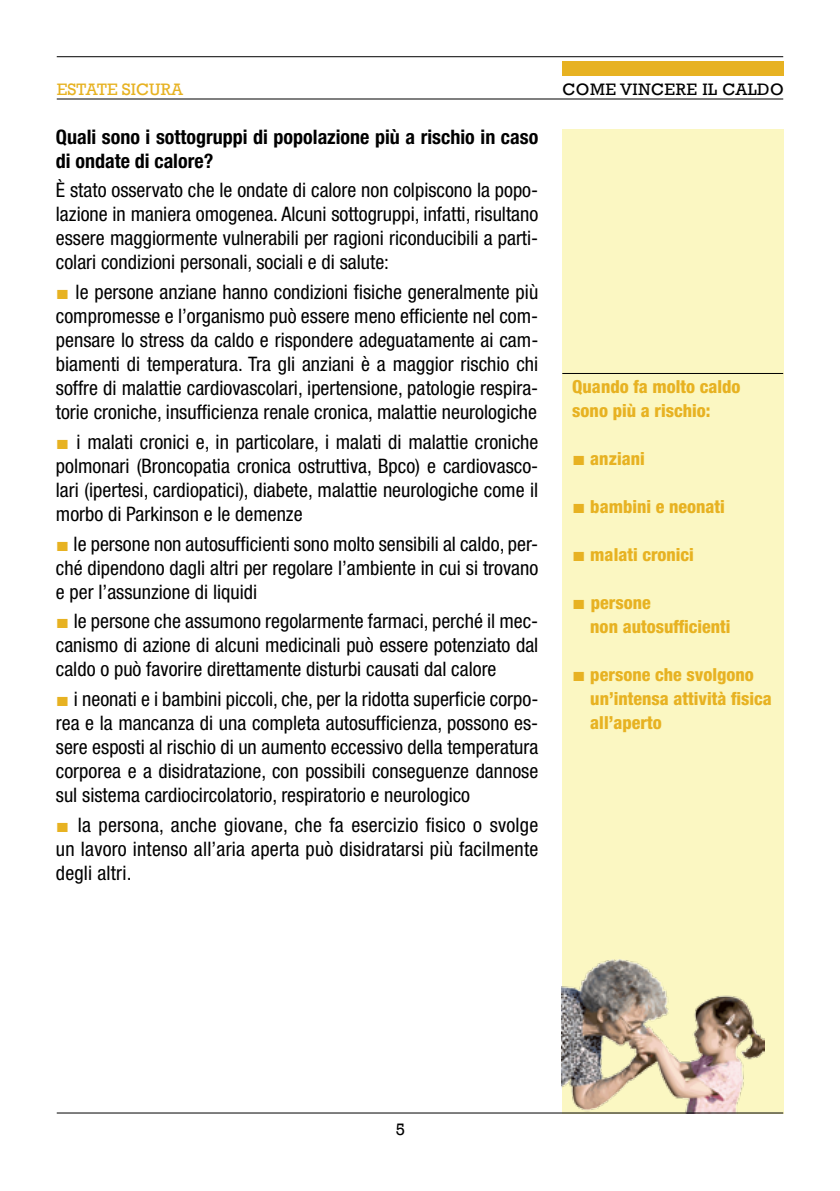
<style>
.page{position:relative;width:840px;height:1191px;background:#fff}
.page>*{position:absolute;margin:0;border:0;box-sizing:border-box;transform-origin:0 0}
.t1{font:condensed 20px/24px "Helvetica Neue";color:#000;text-align:justify}
.t2{font:700 condensed 20px/24px "Helvetica Neue";color:#000}
.t3{font:800 condensed 18px/24px "Helvetica Neue";color:#e7b222}
.t4{font:17px "Rockwell";letter-spacing:.03em;color:#000}
.t5{font:17px "Rockwell";color:#e7b222}
.s1{font-family:"Times New Roman";font-stretch:normal;color:#e7b222}
.s2{font-family:"Times New Roman";font-weight:400;font-stretch:normal;font-size:20px}
</style>
<div class="page">
<div style="left:561px;top:129px;width:221px;height:984px;background:#fbf7c2"></div>
<hr style="left:57px;top:56px;width:725px;height:1px;background:#000">
<hr style="left:57px;top:99px;width:725px;height:1px;background:#000">
<div style="left:561px;top:62px;width:221px;height:14px;background:#e7b222"></div>
<img style="left:561px;top:960px;width:202px;height:152px">
<hr style="left:57px;top:1112px;width:725px;height:1px;background:#000">
<hr style="left:562px;top:373px;width:220px;height:1px;background:#000">
<p class="t5" style="left:57px;top:79px;width:128px">ESTATE SICURA</p>
<p class="t4" style="left:562px;top:79px;width:223px">COME VINCERE IL CALDO</p>
<p class="t2" style="left:56px;top:124px;width:483px">Quali sono i sottogruppi di popolazione più a rischio in caso di ondate di calore?</p>
<p class="t1" style="left:56px;top:178px;width:483px">È stato osservato che le ondate di calore non colpiscono la popo&shy;lazione in maniera omogenea. Alcuni sottogruppi, infatti, risultano essere maggiormente vulnerabili per ragioni riconducibili a parti&shy;colari condizioni personali, sociali e di salute:</p>
<p class="t1" style="left:56px;top:280px;width:483px"><span class="s1">■</span> le persone anziane hanno condizioni fisiche generalmente più compromesse e l’organismo può essere meno efficiente nel com&shy;pensare lo stress da caldo e rispondere adeguatamente ai cam&shy;biamenti di temperatura. Tra gli anziani è a maggior rischio chi soffre di malattie cardiovascolari, ipertensione, patologie respira&shy;torie croniche, insufficienza renale cronica, malattie neurologiche</p>
<p class="t1" style="left:56px;top:429px;width:483px"><span class="s1">■</span> i malati cronici e, in particolare, i malati di malattie croniche polmonari (Broncopatia cronica ostruttiva, Bpco) e cardiovasco&shy;lari (ipertesi, cardiopatici), diabete, malattie neurologiche come il morbo di Parkinson e le demenze</p>
<p class="t1" style="left:56px;top:531px;width:483px"><span class="s1">■</span> le persone non autosufficienti sono molto sensibili al caldo, per&shy;ché dipendono dagli altri per regolare l’ambiente in cui si trovano e per l’assunzione di liquidi</p>
<p class="t1" style="left:56px;top:609px;width:483px"><span class="s1">■</span> le persone che assumono regolarmente farmaci, perché il mec&shy;canismo di azione di alcuni medicinali può essere potenziato dal caldo o può favorire direttamente disturbi causati dal calore</p>
<p class="t1" style="left:56px;top:686px;width:483px"><span class="s1">■</span> i neonati e i bambini piccoli, che, per la ridotta superficie corpo&shy;rea e la mancanza di una completa autosufficienza, possono es&shy;sere esposti al rischio di un aumento eccessivo della temperatura corporea e a disidratazione, con possibili conseguenze dannose sul sistema cardiocircolatorio, respiratorio e neurologico</p>
<p class="t1" style="left:56px;top:812px;width:483px"><span class="s1">■</span> la persona, anche giovane, che fa esercizio fisico o svolge un lavoro intenso all’aria aperta può disidratarsi più facilmente degli altri.</p>
<p class="t3" style="left:572px;top:374px;width:170px">Quando fa molto caldo sono più a rischio:</p>
<p class="t3" style="left:572px;top:446px;width:74px"><span class="s2">■</span> anziani</p>
<p class="t3" style="left:572px;top:494px;width:154px"><span class="s2">■</span> bambini e neonati</p>
<p class="t3" style="left:572px;top:542px;width:123px"><span class="s2">■</span> malati cronici</p>
<p class="t3" style="left:590px;top:590px;width:142px;text-indent:-18px"><span class="s2">■</span> persone<br>non autosufficienti</p>
<p class="t3" style="left:590px;top:662px;width:183px;text-indent:-18px"><span class="s2">■</span> persone che svolgono un’intensa attività fisica all’aperto</p>
<p class="t4" style="left:395px;top:1119px;width:11px">5</p>
</div>
